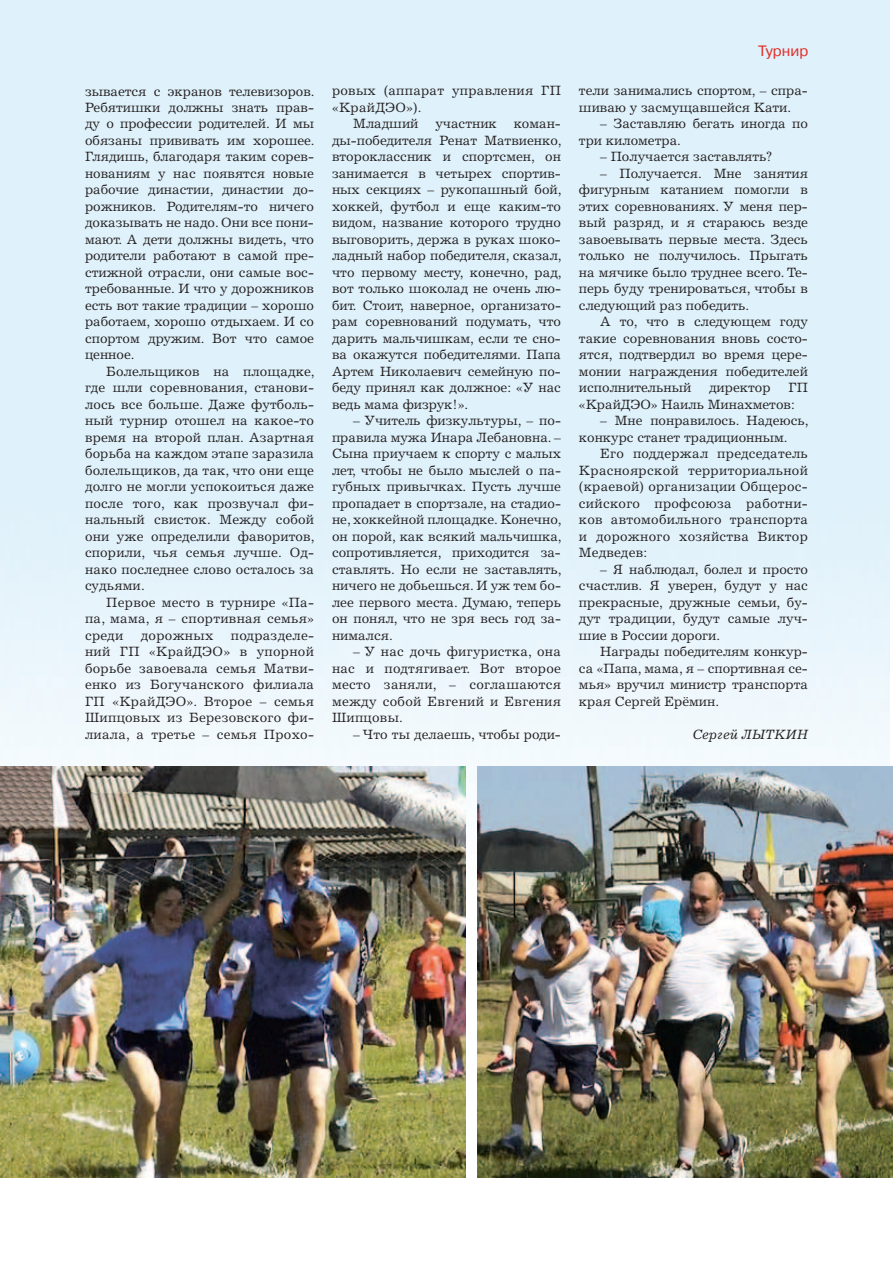
<style>
.page{position:relative;width:893px;height:1263px;background:#fff}
.page>*{position:absolute;margin:0;border:0;box-sizing:border-box;transform-origin:0 0}
.t1{font:15px "zn Pragmatica";color:#e12f2a}
.t2{font:13.5px/16.5px "zn Excelsior";color:#231f20;text-align:justify}
.t3{font:13.5px/16.5px "zn Excelsior";letter-spacing:.02em;color:#231f20}
.t4{font:italic 13.5px "zn Excelsior";color:#231f20}
</style>
<div class="page">
<img style="left:1px;top:484px;width:889px;height:405px">
<img style="left:0;top:767px;width:466px;height:411px">
<img style="left:478px;top:767px;width:415px;height:411px">
<p class="t2" style="left:85px;top:83px;width:231px">зывается с экранов телевизоров.<br>Ребятишки должны знать прав&shy;ду о профессии родителей. И мы обязаны прививать им хорошее.<br>Глядишь, благодаря таким сорев&shy;нованиям у нас появятся новые рабочие династии, династии до&shy;рожников. Родителям-то ничего доказывать не надо. Они все пони&shy;мают. А дети должны видеть, что родители работают в самой пре&shy;стижной отрасли, они самые вос&shy;требованные. И что у дорожников есть вот такие традиции – хорошо работаем, хорошо отдыхаем. И со спортом дружим. Вот что самое ценное.</p>
<p class="t2" style="left:85px;top:363px;width:231px;text-indent:21px">Болельщиков на площадке, где шли соревнования, станови&shy;лось все больше. Даже футболь&shy;ный турнир отошел на какое-то время на второй план. Азартная борьба на каждом этапе заразила болельщиков, да так, что они еще долго не могли успокоиться даже после того, как прозвучал фи&shy;нальный свисток. Между собой они уже определили фаворитов, спорили, чья семья лучше. Од&shy;нако последнее слово осталось за судьями.</p>
<p class="t2" style="left:85px;top:594px;width:230px;text-indent:21px">Первое место в турнире «Па&shy;па, мама, я – спортивная семья» среди</p>
<p class="t2" style="left:85px;top:627px;width:230px;text-indent:146px">подразделе&shy;ний ГП «КрайДЭО» в упорной борьбе завоевала семья Матви&shy;енко из Богучанского филиала ГП «КрайДЭО». Второе – семья Шипцовых из Березовского фи&shy;лиала, а третье – семья Прохо-</p>
<p class="t3" style="left:141px;top:627px;width:74px">дорожных</p>
<p class="t3" style="left:332px;top:82px;width:230px">ровых (аппарат управления ГП «КрайДЭО»).</p>
<p class="t2" style="left:332px;top:115px;width:231px;text-indent:21px">Младший участник коман&shy;ды-победителя Ренат Матвиенко, второклассник и спортсмен, он занимается в четырех спортив&shy;ных секциях – рукопашный бой, хоккей, футбол и еще каким-то видом, название которого трудно выговорить, держа в руках шоко&shy;ладный набор победителя, сказал, что первому месту, конечно, рад, вот только шоколад не очень лю&shy;бит. Стоит, наверное, организато&shy;рам соревнований подумать, что дарить мальчишкам, если те сно&shy;ва окажутся победителями. Папа Артем Николаевич семейную по&shy;беду принял как должное: «У нас ведь мама физрук!».</p>
<p class="t2" style="left:332px;top:412px;width:231px;text-indent:21px">– Учитель физкультуры, – по&shy;правила мужа Инара Лебановна. – Сына приучаем к спорту с малых лет, чтобы не было мыслей о па&shy;губных привычках. Пусть лучше пропадает в спортзале, на стадио&shy;не, хоккейной площадке. Конечно, он порой, как всякий мальчишка, сопротивляется, приходится за&shy;ставлять. Но если не заставлять, ничего не добьешься. И уж тем бо&shy;лее первого места. Думаю, теперь он понял, что не зря весь год за&shy;нимался.</p>
<p class="t2" style="left:332px;top:643px;width:230px;text-indent:21px">– У нас дочь фигуристка, она нас и подтягивает. Вот второе место заняли, – соглашаются между собой Евгений и Евгения Шипцовы.</p>
<p class="t2" style="left:353px;top:726px;width:209px">– Что ты делаешь, чтобы роди-</p>
<p class="t1" style="left:758px;top:43px;width:52px">Турнир</p>
<p class="t2" style="left:579px;top:82px;width:230px">тели занимались спортом, – спра&shy;шиваю у засмущавшейся Кати.</p>
<p class="t2" style="left:579px;top:115px;width:230px;text-indent:21px">– Заставляю бегать иногда по три километра.</p>
<p class="t2" style="left:600px;top:148px;width:173px">– Получается заставлять?</p>
<p class="t2" style="left:579px;top:165px;width:230px;text-indent:21px">– Получается. Мне занятия фигурным катанием помогли в этих соревнованиях. У меня пер&shy;вый разряд, и я стараюсь везде завоевывать первые места. Здесь только не получилось. Прыгать на мячике было труднее всего. Те&shy;перь буду тренироваться, чтобы в следующий раз победить.</p>
<p class="t2" style="left:579px;top:313px;width:230px;text-indent:21px">А то, что в следующем году такие соревнования вновь состо&shy;ятся, подтвердил во время цере&shy;монии награждения победителей исполнительный</p>
<p class="t2" style="left:579px;top:379px;width:230px;text-indent:209px">ГП «КрайДЭО» Наиль Минахметов:</p>
<p class="t2" style="left:579px;top:412px;width:231px;text-indent:21px">– Мне понравилось. Надеюсь, конкурс станет традиционным.</p>
<p class="t2" style="left:579px;top:445px;width:230px;text-indent:21px">Его поддержал председатель Красноярской территориальной (краевой) организации Общерос&shy;сийского профсоюза работни&shy;ков автомобильного транспорта и дорожного хозяйства Виктор Медведев:</p>
<p class="t2" style="left:579px;top:561px;width:230px;text-indent:21px">– Я наблюдал, болел и просто счастлив. Я уверен, будут у нас прекрасные, дружные семьи, бу&shy;дут традиции, будут самые луч&shy;шие в России дороги.</p>
<p class="t2" style="left:579px;top:643px;width:230px;text-indent:21px">Награды победителям конкур&shy;са «Папа, мама, я – спортивная се&shy;мья» вручил министр транспорта края Сергей Ерёмин.</p>
<p class="t4" style="left:692px;top:726px;width:117px">Сергей ЛЫТКИН</p>
<p class="t2" style="left:709px;top:379px;width:63px">директор</p>
</div>
